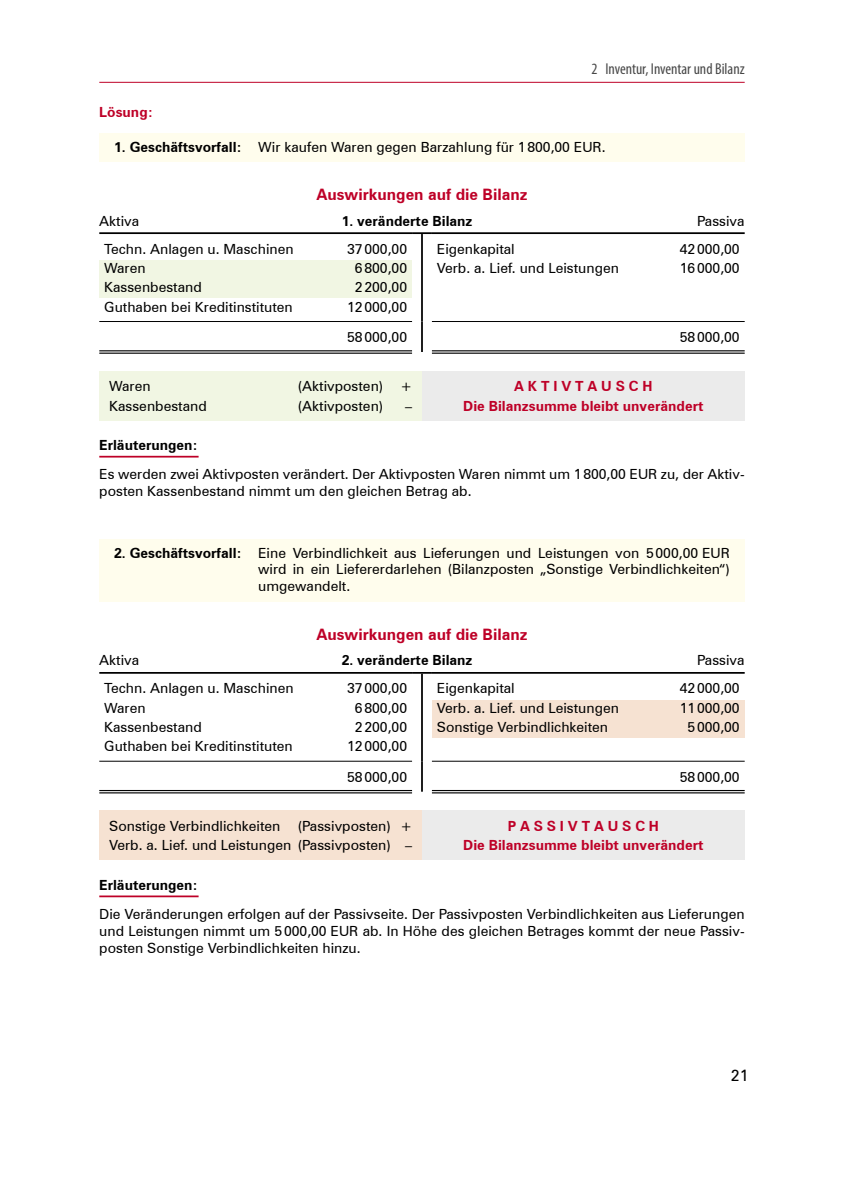
<style>
.page{position:relative;width:844px;height:1191px;background:#fff}
.page>*{position:absolute;margin:0;border:0;box-sizing:border-box;transform-origin:0 0}
.Fließtext{font:700 15.75px "Zurich BT";color:#be0027}
.Kolumnentitel_rechts{font:condensed 15.75px "Myriad Pro";color:#484848}
.t1{font:15.75px "Zurich BT";color:#000}
.Tabelle{font:14px "Zurich BT";color:#000}
.Fließtext-8_pt{font:14px/16.8px "Zurich BT";color:#000}
.Geschaeftsvorfall{font:14px/16.8px "Zurich BT";color:#000;text-align:justify}
.Tabelle-2{font:700 14px "Zurich BT";color:#be0027}
.Fließtext-8_pt-2{font:700 14px "Zurich BT";color:#000}
.Erlaeuterungen{font:700 14px "Zurich BT";color:#000}
.s1{font-weight:700}
</style>
<div class="page">
<hr style="left:99px;top:82px;width:645px;height:1px;background:#be0027">
<div style="left:99px;top:133px;width:645px;height:29px;background:#fffded"></div>
<hr style="left:99px;top:456px;width:99px;height:1px;background:#be0027">
<div style="left:99px;top:539px;width:645px;height:63px;background:#fffded"></div>
<hr style="left:99px;top:895px;width:99px;height:2px;background:#be0027">
<hr style="left:432px;top:350px;width:312px;height:4px;background:#939393">
<hr style="left:99px;top:350px;width:313px;height:4px;background:#939393">
<hr style="left:99px;top:232px;width:313px;height:2px;background:#000">
<svg style="left:412px;top:232px;width:20px;height:2px"></svg>
<hr style="left:432px;top:232px;width:312px;height:2px;background:#000">
<hr style="left:421px;top:234px;width:2px;height:87px;background:#000">
<hr style="left:421px;top:321px;width:2px;height:31px;background:#000">
<hr style="left:99px;top:321px;width:313px;height:1px;background:#000">
<hr style="left:432px;top:321px;width:312px;height:1px;background:#000">
<hr style="left:432px;top:350px;width:312px;height:1px;background:#000">
<hr style="left:432px;top:352px;width:312px;height:2px;background:#000">
<hr style="left:99px;top:350px;width:313px;height:1px;background:#000">
<hr style="left:99px;top:352px;width:313px;height:2px;background:#000">
<div style="left:99px;top:260px;width:313px;height:19px;background:#f1f6e3"></div>
<div style="left:99px;top:279px;width:313px;height:19px;background:#f1f6e3"></div>
<div style="left:99px;top:371px;width:323px;height:49px;background:#f1f6e3"></div>
<div style="left:422px;top:371px;width:322px;height:49px;background:#ebebeb"></div>
<hr style="left:99px;top:672px;width:313px;height:1px;background:#000">
<svg style="left:412px;top:672px;width:20px;height:1px"></svg>
<hr style="left:432px;top:672px;width:312px;height:1px;background:#000">
<hr style="left:421px;top:673px;width:2px;height:88px;background:#000">
<hr style="left:421px;top:761px;width:2px;height:30px;background:#000">
<hr style="left:99px;top:761px;width:313px;height:1px;background:#000">
<hr style="left:432px;top:761px;width:312px;height:1px;background:#000">
<hr style="left:432px;top:790px;width:312px;height:1px;background:#000">
<hr style="left:432px;top:792px;width:312px;height:1px;background:#000">
<hr style="left:99px;top:790px;width:313px;height:1px;background:#000">
<hr style="left:99px;top:792px;width:313px;height:1px;background:#000">
<div style="left:432px;top:699px;width:312px;height:19px;background:#f6e2d2"></div>
<div style="left:432px;top:716px;width:312px;height:22px;background:#f6e2d2"></div>
<div style="left:99px;top:810px;width:323px;height:50px;background:#f6e2d2"></div>
<div style="left:422px;top:810px;width:322px;height:50px;background:#ebebeb"></div>
<p class="Kolumnentitel_rechts" style="left:591px;top:60px;width:155px">2 Inventur, Inventar und Bilanz</p>
<p class="Tabelle-2" style="left:99px;top:104px;width:55px">Lösung:</p>
<p class="Geschaeftsvorfall" style="left:114px;top:138px;width:493px"><span class="s1">1. Geschäftsvorfall:</span> Wir kaufen Waren gegen Barzahlung für 1800,00 EUR.</p>
<p class="Fließtext" style="left:316px;top:185px;width:213px">Auswirkungen auf die Bilanz</p>
<p class="Fließtext-8_pt" style="left:99px;top:212px;width:41px">Aktiva</p>
<p class="Fließtext-8_pt-2" style="left:341px;top:212px;width:132px">1. veränderte Bilanz</p>
<p class="Fließtext-8_pt" style="left:697px;top:212px;width:49px">Passiva</p>
<p class="Tabelle" style="left:104px;top:240px;width:191px">Techn. Anlagen u. Maschinen</p>
<p class="Tabelle" style="left:347px;top:240px;width:61px">37000,00</p>
<p class="Tabelle" style="left:104px;top:259px;width:43px">Waren</p>
<p class="Tabelle" style="left:355px;top:259px;width:54px">6800,00</p>
<p class="Tabelle" style="left:104px;top:279px;width:99px">Kassenbestand</p>
<p class="Tabelle" style="left:355px;top:279px;width:54px">2200,00</p>
<p class="Tabelle" style="left:104px;top:298px;width:190px">Guthaben bei Kreditinstituten</p>
<p class="Tabelle" style="left:347px;top:298px;width:61px">12000,00</p>
<p class="Tabelle" style="left:437px;top:240px;width:79px">Eigenkapital</p>
<p class="Tabelle" style="left:679px;top:240px;width:61px">42000,00</p>
<p class="Tabelle" style="left:437px;top:259px;width:183px">Verb. a. Lief. und Leistungen</p>
<p class="Tabelle" style="left:679px;top:259px;width:61px">16000,00</p>
<p class="Fließtext-8_pt" style="left:347px;top:328px;width:61px">58000,00</p>
<p class="Fließtext-8_pt" style="left:679px;top:328px;width:61px">58000,00</p>
<p class="Tabelle" style="left:109px;top:378px;width:43px">Waren</p>
<p class="Tabelle" style="left:298px;top:378px;width:116px">(Aktivposten) +</p>
<p class="Tabelle" style="left:109px;top:397px;width:99px">Kassenbestand</p>
<p class="Tabelle" style="left:298px;top:397px;width:87px">(Aktivposten)</p>
<p class="Tabelle" style="left:405px;top:397px;width:8px">–</p>
<p class="Tabelle-2" style="left:514px;top:378px;width:140px">A K T I V T A U S C H</p>
<p class="Tabelle-2" style="left:463px;top:397px;width:241px">Die Bilanzsumme bleibt unverändert</p>
<p class="Erlaeuterungen" style="left:99px;top:436px;width:100px">Erläuterungen:</p>
<p class="Fließtext-8_pt" style="left:99px;top:466px;width:646px">Es werden zwei Aktivposten verändert. Der Aktivposten Waren nimmt um 1800,00 EUR zu, der Aktiv&shy;posten Kassenbestand nimmt um den gleichen Betrag ab.</p>
<p class="Geschaeftsvorfall" style="left:258px;top:544px;width:473px;text-indent:-144px"><span class="s1">2. Geschäftsvorfall:</span> Eine Verbindlichkeit aus Lieferungen und Leistungen von 5000,00 EUR wird in ein Liefererdarlehen (Bilanzposten „Sonstige Verbindlichkeiten“) umgewandelt.</p>
<p class="Fließtext" style="left:316px;top:624px;width:213px">Auswirkungen auf die Bilanz</p>
<p class="Fließtext-8_pt" style="left:99px;top:652px;width:41px">Aktiva</p>
<p class="Fließtext-8_pt-2" style="left:341px;top:652px;width:132px">2. veränderte Bilanz</p>
<p class="Fließtext-8_pt" style="left:697px;top:652px;width:49px">Passiva</p>
<p class="Tabelle" style="left:104px;top:680px;width:191px">Techn. Anlagen u. Maschinen</p>
<p class="Tabelle" style="left:347px;top:680px;width:61px">37000,00</p>
<p class="Tabelle" style="left:104px;top:699px;width:43px">Waren</p>
<p class="Tabelle" style="left:355px;top:699px;width:54px">6800,00</p>
<p class="Tabelle" style="left:104px;top:718px;width:99px">Kassenbestand</p>
<p class="Tabelle" style="left:355px;top:718px;width:54px">2200,00</p>
<p class="Tabelle" style="left:104px;top:738px;width:190px">Guthaben bei Kreditinstituten</p>
<p class="Tabelle" style="left:347px;top:738px;width:61px">12000,00</p>
<p class="Tabelle" style="left:437px;top:680px;width:79px">Eigenkapital</p>
<p class="Tabelle" style="left:679px;top:680px;width:61px">42000,00</p>
<p class="Tabelle" style="left:437px;top:699px;width:183px">Verb. a. Lief. und Leistungen</p>
<p class="Tabelle" style="left:679px;top:699px;width:61px">11000,00</p>
<p class="Tabelle" style="left:437px;top:718px;width:173px">Sonstige Verbindlichkeiten</p>
<p class="Tabelle" style="left:687px;top:718px;width:54px">5000,00</p>
<p class="Fließtext-8_pt" style="left:347px;top:768px;width:61px">58000,00</p>
<p class="Fließtext-8_pt" style="left:679px;top:768px;width:61px">58000,00</p>
<p class="Tabelle" style="left:109px;top:817px;width:304px">Sonstige Verbindlichkeiten (Passivposten) +</p>
<p class="Tabelle" style="left:109px;top:836px;width:304px">Verb. a. Lief. und Leistungen (Passivposten) –</p>
<p class="Tabelle-2" style="left:507px;top:817px;width:153px">P A S S I V T A U S C H</p>
<p class="Tabelle-2" style="left:463px;top:836px;width:241px">Die Bilanzsumme bleibt unverändert</p>
<p class="Erlaeuterungen" style="left:99px;top:876px;width:100px">Erläuterungen:</p>
<p class="Fließtext-8_pt" style="left:99px;top:905px;width:646px;text-align:justify">Die Veränderungen erfolgen auf der Passivseite. Der Passivposten Verbindlichkeiten aus Lieferungen und Leistungen nimmt um 5000,00 EUR ab. In Höhe des gleichen Betrages kommt der neue Passiv&shy;posten Sonstige Verbindlichkeiten hinzu.</p>
<p class="t1" style="left:730px;top:1066px;width:19px">21</p>
</div>
